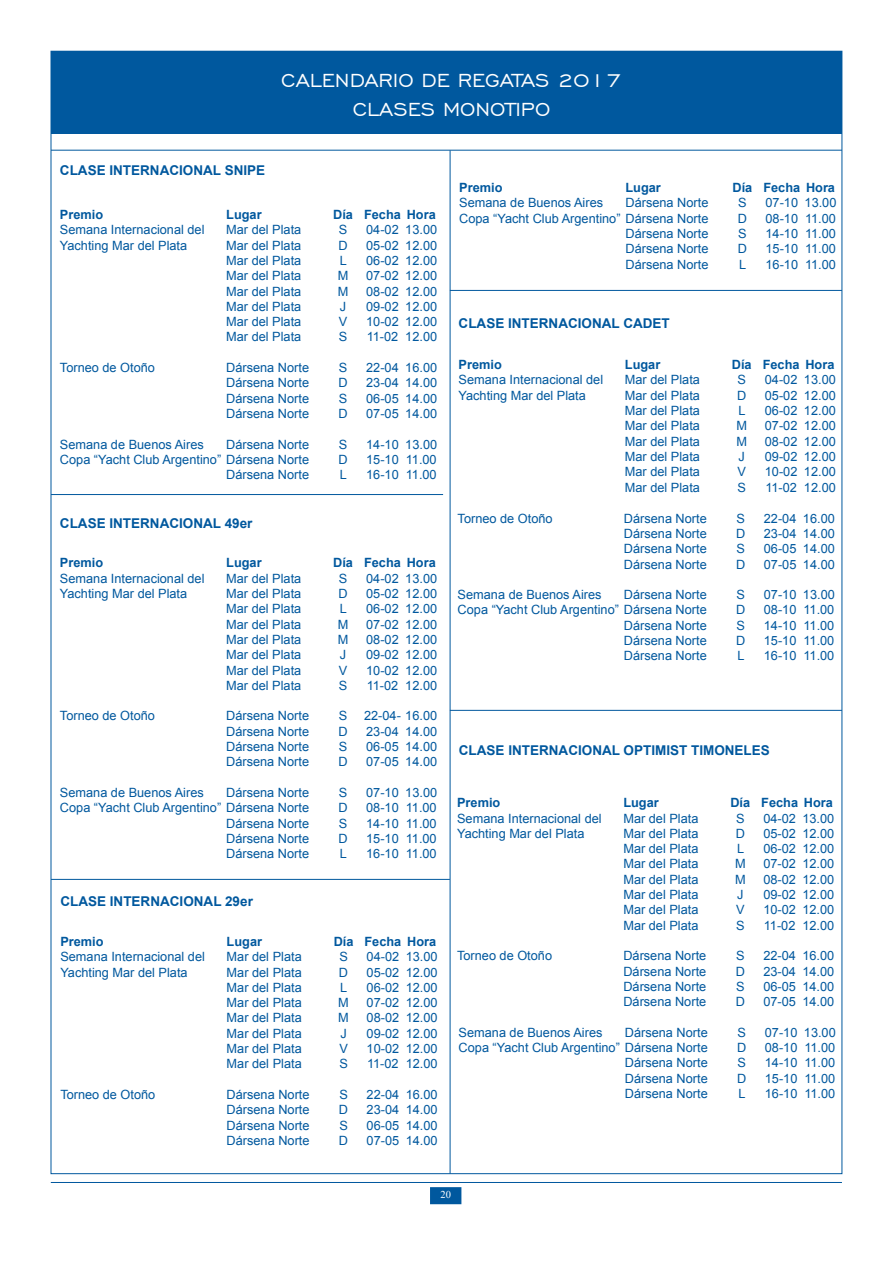
<style>
.page{position:relative;width:893px;height:1263px;background:#fff}
.page>*{position:absolute;margin:0;border:0;box-sizing:border-box;transform-origin:0 0}
.t1{font:24px/28.8px "Engravers Gothic BT";color:#fff;text-align:center}
.t2{font:700 13.5px "Arial";color:#00589e}
.t3{font:12.75px/15.3px "Arial";color:#00589e;text-align:justify}
.t4{font:700 12.75px "Arial";color:#00589e}
.t5{font:10.5px "Times New Roman";color:#fff}
</style>
<div class="page">
<div style="left:51px;top:51px;width:791px;height:83px;background:#00589e"></div>
<hr style="left:450px;top:150px;width:1px;height:1024px;background:#00589e">
<hr style="left:51px;top:1182px;width:791px;height:1px;background:#00589e">
<div style="left:430px;top:1187px;width:31px;height:17px;background:#00589e"></div>
<hr style="left:51px;top:494px;width:392px;height:1px;background:#00589e">
<hr style="left:51px;top:150px;width:791px;height:1px;background:#00589e">
<hr style="left:450px;top:290px;width:392px;height:1px;background:#00589e">
<hr style="left:51px;top:879px;width:399px;height:1px;background:#00589e">
<hr style="left:450px;top:710px;width:392px;height:1px;background:#00589e">
<h1 class="t1" style="left:281px;top:65px;width:342px">CALENDARIO DE REGATAS 2017<br>CLASES MONOTIPO</h1>
<p class="t2" style="left:60px;top:162px;width:207px">CLASE INTERNACIONAL SNIPE</p>
<p class="t4" style="left:60px;top:206px;width:45px">Premio</p>
<p class="t3" style="left:60px;top:222px;width:146px">Semana Internacional del<br>Yachting Mar del Plata</p>
<p class="t4" style="left:226px;top:206px;width:37px">Lugar</p>
<p class="t3" style="left:226px;top:222px;width:77px">Mar del Plata Mar del Plata Mar del Plata Mar del Plata Mar del Plata Mar del Plata Mar del Plata Mar del Plata</p>
<p class="t3" style="left:226px;top:360px;width:84px">Dársena Norte Dársena Norte Dársena Norte Dársena Norte</p>
<p class="t3" style="left:226px;top:437px;width:84px">Dársena Norte</p>
<p class="t3" style="left:226px;top:467px;width:84px">Dársena Norte</p>
<p class="t3" style="left:60px;top:360px;width:96px">Torneo de Otoño</p>
<p class="t3" style="left:60px;top:437px;width:251px">Semana de Buenos Aires<br>Copa “Yacht Club Argentino” Dársena Norte</p>
<p class="t4" style="left:333px;top:206px;width:21px">Día</p>
<p class="t3" style="left:338px;top:222px;width:12px;text-align:left">S<br>D<br>L<br>M<br>M<br>J<br>V<br>S</p>
<p class="t3" style="left:339px;top:360px;width:11px">S D S D</p>
<p class="t3" style="left:339px;top:437px;width:11px">S D L</p>
<p class="t4" style="left:364px;top:206px;width:38px">Fecha</p>
<p class="t3" style="left:366px;top:222px;width:34px">04-02<br>05-02<br>06-02<br>07-02<br>08-02<br>09-02<br>10-02<br>11-02</p>
<p class="t3" style="left:366px;top:360px;width:34px">22-04<br>23-04<br>06-05<br>07-05</p>
<p class="t3" style="left:366px;top:437px;width:34px">14-10<br>15-10<br>16-10</p>
<p class="t4" style="left:407px;top:206px;width:31px">Hora</p>
<p class="t3" style="left:405px;top:222px;width:33px">13.00<br>12.00<br>12.00<br>12.00<br>12.00<br>12.00<br>12.00<br>12.00</p>
<p class="t3" style="left:405px;top:360px;width:33px">16.00<br>14.00<br>14.00<br>14.00</p>
<p class="t3" style="left:405px;top:437px;width:33px">13.00<br>11.00<br>11.00</p>
<p class="t4" style="left:459px;top:179px;width:45px">Premio</p>
<p class="t3" style="left:459px;top:195px;width:251px">Semana de Buenos Aires<br>Copa “Yacht Club Argentino” Dársena Norte</p>
<p class="t4" style="left:625px;top:179px;width:37px">Lugar</p>
<p class="t3" style="left:625px;top:195px;width:84px">Dársena Norte</p>
<p class="t3" style="left:625px;top:226px;width:84px">Dársena Norte Dársena Norte Dársena Norte</p>
<p class="t2" style="left:459px;top:314px;width:213px">CLASE INTERNACIONAL CADET</p>
<p class="t4" style="left:459px;top:356px;width:45px">Premio</p>
<p class="t3" style="left:459px;top:372px;width:146px">Semana Internacional del<br>Yachting Mar del Plata</p>
<p class="t4" style="left:625px;top:356px;width:37px">Lugar</p>
<p class="t3" style="left:625px;top:372px;width:77px">Mar del Plata Mar del Plata Mar del Plata Mar del Plata Mar del Plata Mar del Plata Mar del Plata Mar del Plata</p>
<p class="t4" style="left:732px;top:179px;width:21px">Día</p>
<p class="t3" style="left:738px;top:195px;width:11px">S D S D L</p>
<p class="t4" style="left:763px;top:179px;width:38px">Fecha</p>
<p class="t3" style="left:765px;top:195px;width:34px">07-10<br>08-10<br>14-10<br>15-10<br>16-10</p>
<p class="t4" style="left:806px;top:179px;width:31px">Hora</p>
<p class="t3" style="left:805px;top:195px;width:33px">13.00<br>11.00<br>11.00<br>11.00<br>11.00</p>
<p class="t4" style="left:732px;top:356px;width:21px">Día</p>
<p class="t3" style="left:736px;top:372px;width:12px;text-align:left">S<br>D<br>L<br>M<br>M<br>J<br>V<br>S</p>
<p class="t4" style="left:763px;top:356px;width:38px">Fecha</p>
<p class="t3" style="left:765px;top:372px;width:34px">04-02<br>05-02<br>06-02<br>07-02<br>08-02<br>09-02<br>10-02<br>11-02</p>
<p class="t4" style="left:805px;top:356px;width:31px">Hora</p>
<p class="t3" style="left:804px;top:372px;width:33px">13.00<br>12.00<br>12.00<br>12.00<br>12.00<br>12.00<br>12.00<br>12.00</p>
<p class="t2" style="left:60px;top:514px;width:194px">CLASE INTERNACIONAL 49er</p>
<p class="t4" style="left:60px;top:554px;width:45px">Premio</p>
<p class="t3" style="left:60px;top:571px;width:146px">Semana Internacional del<br>Yachting Mar del Plata</p>
<p class="t4" style="left:226px;top:554px;width:37px">Lugar</p>
<p class="t3" style="left:226px;top:571px;width:77px">Mar del Plata Mar del Plata Mar del Plata Mar del Plata Mar del Plata Mar del Plata Mar del Plata Mar del Plata</p>
<p class="t3" style="left:226px;top:708px;width:84px">Dársena Norte Dársena Norte Dársena Norte Dársena Norte</p>
<p class="t3" style="left:226px;top:785px;width:84px">Dársena Norte</p>
<p class="t3" style="left:226px;top:815px;width:84px">Dársena Norte Dársena Norte Dársena Norte</p>
<p class="t3" style="left:60px;top:708px;width:96px">Torneo de Otoño</p>
<p class="t3" style="left:60px;top:785px;width:251px">Semana de Buenos Aires<br>Copa “Yacht Club Argentino” Dársena Norte</p>
<p class="t2" style="left:60px;top:893px;width:194px">CLASE INTERNACIONAL 29er</p>
<p class="t4" style="left:60px;top:933px;width:45px">Premio</p>
<p class="t3" style="left:60px;top:949px;width:146px">Semana Internacional del<br>Yachting Mar del Plata</p>
<p class="t3" style="left:60px;top:1087px;width:96px">Torneo de Otoño</p>
<p class="t4" style="left:227px;top:933px;width:37px">Lugar</p>
<p class="t3" style="left:227px;top:949px;width:77px">Mar del Plata Mar del Plata Mar del Plata Mar del Plata Mar del Plata Mar del Plata Mar del Plata Mar del Plata</p>
<p class="t3" style="left:227px;top:1087px;width:84px">Dársena Norte Dársena Norte Dársena Norte Dársena Norte</p>
<p class="t4" style="left:333px;top:554px;width:21px">Día</p>
<p class="t3" style="left:338px;top:571px;width:12px;text-align:left">S<br>D<br>L<br>M<br>M<br>J<br>V<br>S</p>
<p class="t3" style="left:339px;top:708px;width:11px">S D S D</p>
<p class="t3" style="left:339px;top:785px;width:11px">S D S D L</p>
<p class="t4" style="left:407px;top:554px;width:31px">Hora</p>
<p class="t3" style="left:405px;top:571px;width:33px">13.00<br>12.00<br>12.00<br>12.00<br>12.00<br>12.00<br>12.00<br>12.00</p>
<p class="t3" style="left:405px;top:708px;width:33px;text-indent:-41px">22-04- 16.00<br>14.00<br>14.00<br>14.00</p>
<p class="t3" style="left:405px;top:785px;width:33px">13.00<br>11.00<br>11.00<br>11.00<br>11.00</p>
<p class="t4" style="left:364px;top:554px;width:38px">Fecha</p>
<p class="t3" style="left:366px;top:571px;width:34px">04-02<br>05-02<br>06-02<br>07-02<br>08-02<br>09-02<br>10-02<br>11-02</p>
<p class="t3" style="left:366px;top:724px;width:34px">23-04<br>06-05<br>07-05</p>
<p class="t3" style="left:366px;top:785px;width:34px">07-10<br>08-10<br>14-10<br>15-10<br>16-10</p>
<p class="t4" style="left:334px;top:933px;width:21px">Día</p>
<p class="t3" style="left:338px;top:949px;width:12px;text-align:left">S<br>D<br>L<br>M<br>M<br>J<br>V<br>S</p>
<p class="t3" style="left:339px;top:1087px;width:11px">S D S D</p>
<p class="t4" style="left:364px;top:933px;width:38px">Fecha</p>
<p class="t3" style="left:367px;top:949px;width:34px">04-02<br>05-02<br>06-02<br>07-02<br>08-02<br>09-02<br>10-02<br>11-02</p>
<p class="t3" style="left:367px;top:1087px;width:34px">22-04<br>23-04<br>06-05<br>07-05</p>
<p class="t4" style="left:407px;top:933px;width:31px">Hora</p>
<p class="t3" style="left:406px;top:949px;width:33px">13.00<br>12.00<br>12.00<br>12.00<br>12.00<br>12.00<br>12.00<br>12.00</p>
<p class="t3" style="left:406px;top:1087px;width:33px">16.00<br>14.00<br>14.00<br>14.00</p>
<p class="t3" style="left:458px;top:511px;width:96px">Torneo de Otoño</p>
<p class="t3" style="left:624px;top:511px;width:84px">Dársena Norte Dársena Norte Dársena Norte Dársena Norte</p>
<p class="t3" style="left:624px;top:587px;width:84px">Dársena Norte</p>
<p class="t3" style="left:624px;top:618px;width:84px">Dársena Norte Dársena Norte Dársena Norte</p>
<p class="t3" style="left:458px;top:587px;width:251px">Semana de Buenos Aires<br>Copa “Yacht Club Argentino” Dársena Norte</p>
<p class="t3" style="left:736px;top:511px;width:11px">S D S D</p>
<p class="t3" style="left:736px;top:587px;width:11px">S D S D L</p>
<p class="t3" style="left:764px;top:511px;width:34px">22-04<br>23-04<br>06-05<br>07-05</p>
<p class="t3" style="left:764px;top:587px;width:34px">07-10<br>08-10<br>14-10<br>15-10<br>16-10</p>
<p class="t3" style="left:803px;top:511px;width:33px">16.00<br>14.00<br>14.00<br>14.00</p>
<p class="t3" style="left:803px;top:587px;width:33px">13.00<br>11.00<br>11.00<br>11.00<br>11.00</p>
<p class="t2" style="left:459px;top:741px;width:313px">CLASE INTERNACIONAL OPTIMIST TIMONELES</p>
<p class="t4" style="left:457px;top:794px;width:45px">Premio</p>
<p class="t3" style="left:457px;top:810px;width:146px">Semana Internacional del<br>Yachting Mar del Plata</p>
<p class="t3" style="left:457px;top:948px;width:96px">Torneo de Otoño</p>
<p class="t4" style="left:623px;top:794px;width:37px">Lugar</p>
<p class="t3" style="left:623px;top:810px;width:77px">Mar del Plata Mar del Plata Mar del Plata Mar del Plata Mar del Plata Mar del Plata Mar del Plata Mar del Plata</p>
<p class="t3" style="left:623px;top:948px;width:84px">Dársena Norte Dársena Norte Dársena Norte Dársena Norte</p>
<p class="t4" style="left:730px;top:794px;width:21px">Día</p>
<p class="t3" style="left:735px;top:810px;width:12px;text-align:left">S<br>D<br>L<br>M<br>M<br>J<br>V<br>S</p>
<p class="t3" style="left:736px;top:948px;width:11px">S D S D</p>
<p class="t4" style="left:761px;top:794px;width:38px">Fecha</p>
<p class="t3" style="left:763px;top:810px;width:34px">04-02<br>05-02<br>06-02<br>07-02<br>08-02<br>09-02<br>10-02<br>11-02</p>
<p class="t3" style="left:763px;top:948px;width:34px">22-04<br>23-04<br>06-05<br>07-05</p>
<p class="t4" style="left:804px;top:794px;width:31px">Hora</p>
<p class="t3" style="left:802px;top:810px;width:33px">13.00<br>12.00<br>12.00<br>12.00<br>12.00<br>12.00<br>12.00<br>12.00</p>
<p class="t3" style="left:802px;top:948px;width:33px">16.00<br>14.00<br>14.00<br>14.00</p>
<p class="t3" style="left:459px;top:1025px;width:251px">Semana de Buenos Aires<br>Copa “Yacht Club Argentino” Dársena Norte</p>
<p class="t3" style="left:625px;top:1025px;width:84px">Dársena Norte</p>
<p class="t3" style="left:625px;top:1055px;width:84px">Dársena Norte Dársena Norte Dársena Norte</p>
<p class="t3" style="left:737px;top:1025px;width:11px">S D S D L</p>
<p class="t3" style="left:804px;top:1025px;width:33px">13.00<br>11.00<br>11.00<br>11.00<br>11.00</p>
<p class="t3" style="left:765px;top:1025px;width:34px">07-10<br>08-10<br>14-10<br>15-10<br>16-10</p>
<p class="t5" style="left:440px;top:1188px;width:12px">20</p>
</div>
